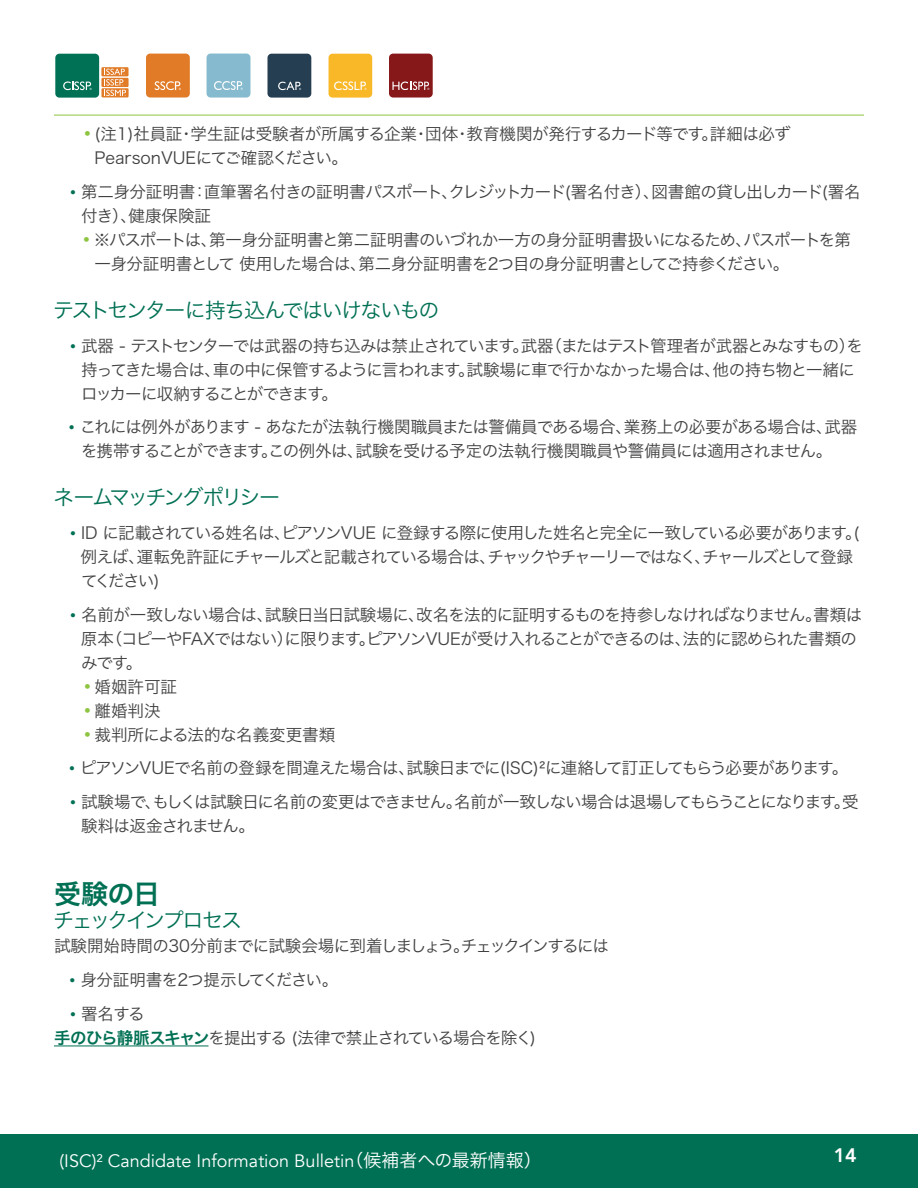
<style>
.page{position:relative;width:918px;height:1188px;background:#fff}
.page>*{position:absolute;margin:0;border:0;box-sizing:border-box;transform-origin:0 0}
.t1{font:27px "Hira Kaku Pro W6";color:#007054}
.t2{font:21px "Hira Kaku Pro W3";letter-spacing:-.115em;color:#007054}
.t3{font:21px "Hira Kaku Pro W3";letter-spacing:-.09em;color:#007054}
.t4{font:800 19.5px "Avenir";color:#fff}
.t5{font:18px "Avenir";color:#fff}
.t6{font:16.5px/24px "Hira Kaku Pro W3";letter-spacing:-.05em;color:#414042}
.t7{font:16.5px/24px "Hira Kaku Pro W3";letter-spacing:-.075em;color:#414042}
.t8{font:16.5px/24px "Hira Kaku Pro W3";letter-spacing:-.02em;color:#414042}
.t9{font:16.5px/24px "Hira Kaku Pro W3";letter-spacing:-.07em;color:#414042}
.t10{font:16.5px/24px "Hira Kaku Pro W3";letter-spacing:-.03em;color:#414042}
.t11{font:16.5px "Hira Kaku Pro W3";color:#414042}
.s1{font-family:"Hira Kaku Pro W6";font-size:24px;color:#8dc440}
.s2{font-family:"Hira Kaku Pro W6";font-size:21px;color:#007054}
.s3{font-family:"Hira Kaku Pro W6";color:#007054}
.s4{font-family:"Hira Kaku Pro W3"}
</style>
<div class="page">
<div style="left:146px;top:54px;width:44px;height:44px;background:#e17b27;border-radius:4px"></div>
<svg style="left:155px;top:81px;width:26px;height:9px"></svg>
<div style="left:207px;top:54px;width:43px;height:44px;background:#86bace;border-radius:4px"></div>
<svg style="left:214px;top:81px;width:29px;height:9px"></svg>
<div style="left:268px;top:54px;width:43px;height:44px;background:#253e51;border-radius:4px"></div>
<svg style="left:278px;top:82px;width:23px;height:8px"></svg>
<div style="left:329px;top:54px;width:43px;height:44px;background:#f9b828;border-radius:4px"></div>
<svg style="left:334px;top:81px;width:33px;height:9px"></svg>
<div style="left:389px;top:54px;width:44px;height:44px;background:#86181a;border-radius:4px"></div>
<svg style="left:392px;top:82px;width:37px;height:8px"></svg>
<div style="left:55px;top:54px;width:44px;height:44px;background:#007155;border-radius:4px"></div>
<svg style="left:63px;top:81px;width:29px;height:9px"></svg>
<svg style="left:101px;top:67px;width:28px;height:9px"></svg>
<div style="left:101px;top:78px;width:28px;height:9px;background:#e17b27"></div>
<div style="left:101px;top:88px;width:28px;height:9px;background:#e17b27"></div>
<svg style="left:104px;top:69px;width:22px;height:27px"></svg>
<hr style="left:54px;top:115px;width:810px;height:1px;background:#8dc440">
<div style="left:0;top:1134px;width:918px;height:54px;background:#007054"></div>
<hr style="left:54px;top:1046px;width:155px;height:1px;background:#007054">
<p class="t8" style="left:95px;top:121px;width:698px;text-indent:-14px"><span class="s1">•</span>(注1)社員証・学生証は受験者が所属する企業・団体・教育機関が発行するカード等です。詳細は必ず<br>PearsonVUEにてご確認ください。</p>
<p class="t10" style="left:81px;top:178px;width:781px;text-indent:-14px"><span class="s2">•</span> 第二身分証明書：直筆署名付きの証明書パスポート、クレジットカード(署名付き）、図書館の貸し出しカード(署名付き）、健康保険証</p>
<p class="t6" style="left:95px;top:226px;width:758px;text-indent:-14px"><span class="s1">•</span>※パスポートは、第一身分証明書と第二証明書のいづれか一方の身分証明書扱いになるため、パスポートを第一身分証明書として使用した場合は、第二身分証明書を2つ目の身分証明書としてご持参ください。</p>
<p class="t3" style="left:53px;top:291px;width:388px">テストセンターに持ち込んではいけないもの</p>
<p class="t6" style="left:81px;top:332px;width:783px;text-indent:-14px"><span class="s2">•</span> 武器 - テストセンターでは武器の持ち込みは禁止されています。武器（またはテスト管理者が武器とみなすもの）を持ってきた場合は、車の中に保管するように言われます。試験場に車で行かなかった場合は、他の持ち物と一緒にロッカーに収納することができます。</p>
<p class="t6" style="left:81px;top:414px;width:778px;text-indent:-15px"><span class="s2">•</span> これには例外があります - あなたが法執行機関職員または警備員である場合、業務上の必要がある場合は、武器を携帯することができます。この例外は、試験を受ける予定の法執行機関職員や警備員には適用されません。</p>
<p class="t2" style="left:53px;top:479px;width:229px">ネームマッチングポリシー</p>
<p class="t7" style="left:81px;top:520px;width:782px;text-indent:-13px"><span class="s2">•</span> ID に記載されている姓名は、ピアソンVUE に登録する際に使用した姓名と完全に一致している必要があります。(例えば、運転免許証にチャールズと記載されている場合は、チャックやチャーリーではなく、チャールズとして登録てください)</p>
<p class="t6" style="left:81px;top:601px;width:783px;text-indent:-13px"><span class="s2">•</span> 名前が一致しない場合は、試験日当日試験場に、改名を法的に証明するものを持参しなければなりません。書類は原本（コピーやFAXではない）に限ります。ピアソンVUEが受け入れることができるのは、法的に認められた書類のみです。</p>
<p class="t6" style="left:81px;top:673px;width:114px"><span class="s1">•</span>婚姻許可証　</p>
<p class="t6" style="left:81px;top:697px;width:81px"><span class="s1">•</span>離婚判決</p>
<p class="t11" style="left:81px;top:720px;width:256px"><span class="s1">•</span>裁判所による法的な名義変更書類</p>
<p class="t6" style="left:66px;top:755px;width:783px"><span class="s2">•</span> ピアソンVUEで名前の登録を間違えた場合は、試験日までに(ISC)²に連絡して訂正してもらう必要があります。</p>
<p class="t9" style="left:81px;top:789px;width:779px;text-indent:-14px"><span class="s2">•</span> 試験場で、もしくは試験日に名前の変更はできません。名前が一致しない場合は退場してもらうことになります。受験料は返金されません。</p>
<h1 class="t1" style="left:54px;top:870px;width:108px">受験の日</h1>
<p class="t2" style="left:53px;top:902px;width:190px">チェックインプロセス</p>
<p class="t6" style="left:54px;top:933px;width:556px">試験開始時間の30分前までに試験会場に到着しましょう。チェックインするには</p>
<p class="t6" style="left:67px;top:966px;width:273px"><span class="s2">•</span> 身分証明書を2つ提示してください。</p>
<p class="t6" style="left:54px;top:1000px;width:483px;text-indent:13px"><span class="s2">•</span> 署名する<br><span class="s3">手のひら静脈スキャン</span>を提出する (法律で禁止されている場合を除く)</p>
<p class="t5" style="left:60px;top:1150px;width:484px">(ISC)² Candidate Information Bulletin<span class="s4">（候補者への最新情報）</span></p>
<p class="t4" style="left:834px;top:1140px;width:25px">14</p>
</div>
